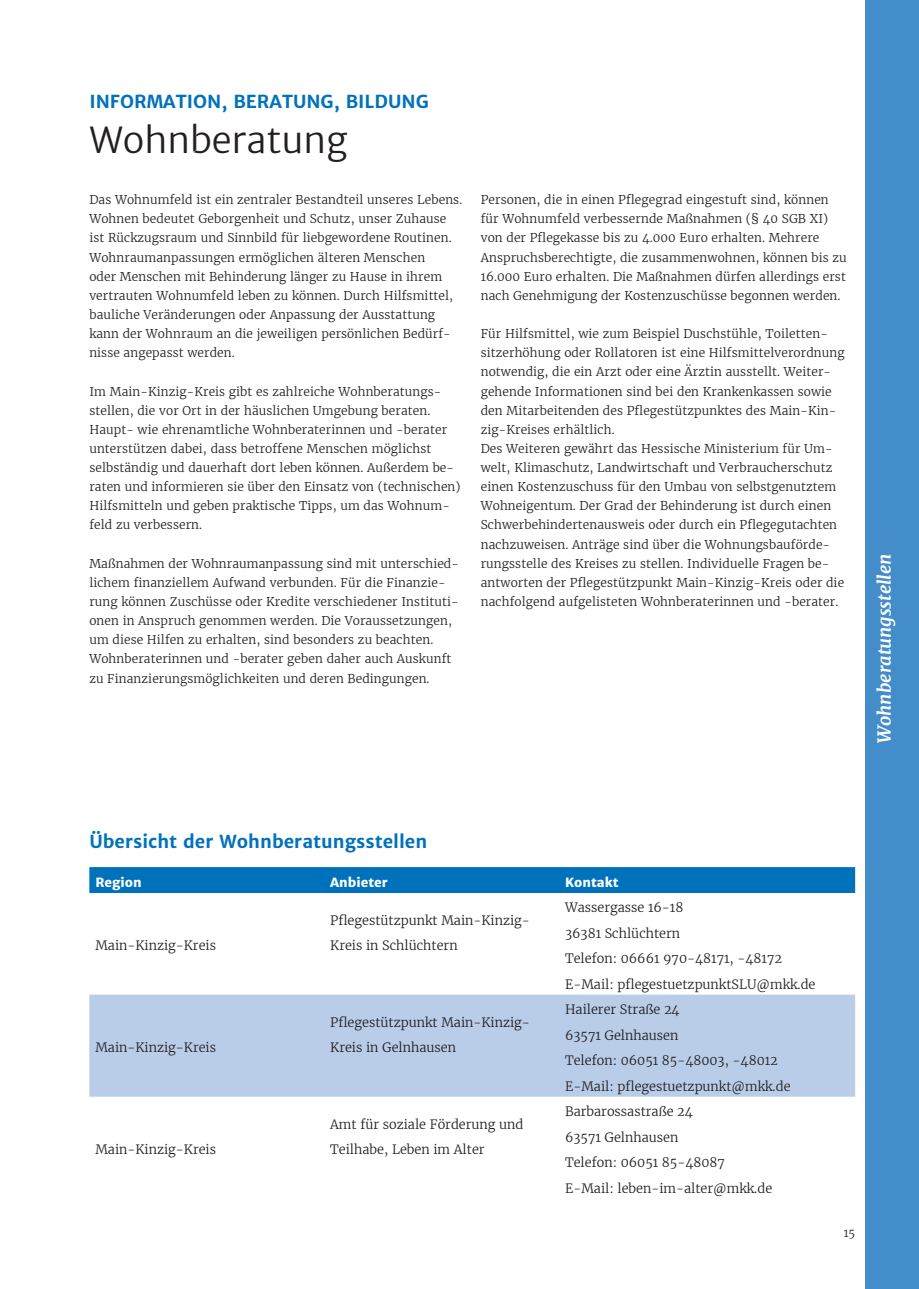
<style>
.page{position:relative;width:919px;height:1289px;background:#fff}
.page>*{position:absolute;margin:0;border:0;box-sizing:border-box;transform-origin:0 0}
.t1{font:300 36px "Merriweather Sans";color:#231f20}
.t2{font:700 18px "Merriweather Sans";color:#0072bc}
.t3{font:italic 700 18px "Merriweather";color:#fff}
.t4{font:300 12.75px/25.5px "Merriweather";color:#231f20}
.t5{font:800 12.75px "Merriweather Sans";color:#fff}
.t6{font:300 12px/19.2px "Merriweather";letter-spacing:.01em;color:#231f20}
.t7{font:300 11.25px "Merriweather";color:#231f20}
</style>
<div class="page">
<div style="left:89px;top:867px;width:766px;height:26px;background:#0072bc"></div>
<div style="left:89px;top:994px;width:766px;height:102px;background:#b9cce8"></div>
<div style="left:865px;top:0;width:53px;height:1288px;background:#448dcb"></div>
<h2 class="t2" style="left:89px;top:90px;width:341px">INFORMATION, BERATUNG, BILDUNG</h2>
<h1 class="t1" style="left:89px;top:117px;width:260px">Wohnberatung</h1>
<p class="t6" style="left:89px;top:190px;width:374px">Das Wohnumfeld ist ein zentraler Bestandteil unseres Lebens.<br>Wohnen bedeutet Geborgenheit und Schutz, unser Zuhause ist Rückzugsraum und Sinnbild für liebgewordene Routinen.<br>Wohnraumanpassungen ermöglichen älteren Menschen<br>oder Menschen mit Behinderung länger zu Hause in ihrem vertrauten Wohnumfeld leben zu können. Durch Hilfsmittel, bauliche Veränderungen oder Anpassung der Ausstattung kann der Wohnraum an die jeweiligen persönlichen Bedürf&shy;nisse angepasst werden.</p>
<p class="t6" style="left:89px;top:381px;width:373px">Im Main-Kinzig-Kreis gibt es zahlreiche Wohnberatungs&shy;stellen, die vor Ort in der häuslichen Umgebung beraten.<br>Haupt- wie ehrenamtliche Wohnberaterinnen und -berater unterstützen dabei, dass betroffene Menschen möglichst selbständig und dauerhaft dort leben können. Außerdem be&shy;raten und informieren sie über den Einsatz von (technischen)<br>Hilfsmitteln und geben praktische Tipps, um das Wohnum&shy;feld zu verbessern.</p>
<p class="t6" style="left:89px;top:553px;width:371px">Maßnahmen der Wohnraumanpassung sind mit unterschied&shy;lichem finanziellem Aufwand verbunden. Für die Finanzie&shy;rung können Zuschüsse oder Kredite verschiedener Instituti&shy;onen in Anspruch genommen werden. Die Voraussetzungen, um diese Hilfen zu erhalten, sind besonders zu beachten.<br>Wohnberaterinnen und -berater geben daher auch Auskunft zu Finanzierungsmöglichkeiten und deren Bedingungen.</p>
<p class="t6" style="left:480px;top:190px;width:367px">Personen, die in einen Pflegegrad eingestuft sind, können für Wohnumfeld verbessernde Maßnahmen (§ 40 SGB XI) von der Pflegekasse bis zu 4.000 Euro erhalten. Mehrere Anspruchsberechtigte, die zusammenwohnen, können bis zu 16.000 Euro erhalten. Die Maßnahmen dürfen allerdings erst nach Genehmigung der Kostenzuschüsse begonnen werden.</p>
<p class="t6" style="left:480px;top:324px;width:365px">Für Hilfsmittel, wie zum Beispiel Duschstühle, Toiletten&shy;sitzerhöhung oder Rollatoren ist eine Hilfsmittelverordnung notwendig, die ein Arzt oder eine Ärztin ausstellt. Weiter&shy;gehende Informationen sind bei den Krankenkassen sowie den Mitarbeitenden des Pflegestützpunktes des Main-Kin&shy;zig-Kreises erhältlich.<br>Des Weiteren gewährt das Hessische Ministerium für Um&shy;welt, Klimaschutz, Landwirtschaft und Verbraucherschutz einen Kostenzuschuss für den Umbau von selbstgenutztem Wohneigentum. Der Grad der Behinderung ist durch einen Schwerbehindertenausweis oder durch ein Pflegegutachten nachzuweisen. Anträge sind über die Wohnungsbauförde&shy;rungsstelle des Kreises zu stellen. Individuelle Fragen be&shy;antworten der Pflegestützpunkt Main-Kinzig-Kreis oder die nachfolgend aufgelisteten Wohnberaterinnen und -berater.</p>
<h2 class="t3" style="left:872px;top:742px;width:190px;rotate:-90deg">Wohnberatungsstellen</h2>
<h2 class="t2" style="left:89px;top:830px;width:339px">Übersicht der Wohnberatungsstellen</h2>
<p class="t5" style="left:95px;top:873px;width:48px">Region</p>
<p class="t5" style="left:330px;top:873px;width:59px">Anbieter</p>
<p class="t5" style="left:565px;top:873px;width:55px">Kontakt</p>
<p class="t4" style="left:95px;top:932px;width:122px">Main-Kinzig-Kreis</p>
<p class="t4" style="left:95px;top:1034px;width:122px">Main-Kinzig-Kreis</p>
<p class="t4" style="left:95px;top:1136px;width:122px">Main-Kinzig-Kreis</p>
<p class="t4" style="left:330px;top:907px;width:201px">Pflegestützpunkt Main-Kinzig-<br>Kreis in Schlüchtern</p>
<p class="t4" style="left:330px;top:1009px;width:201px">Pflegestützpunkt Main-Kinzig-<br>Kreis in Gelnhausen</p>
<p class="t4" style="left:330px;top:1111px;width:195px">Amt für soziale Förderung und<br>Teilhabe, Leben im Alter</p>
<p class="t4" style="left:565px;top:894px;width:252px">Wassergasse 16-18<br>36381 Schlüchtern<br>Telefon: 06661 970-48171, -48172<br>E-Mail: pflegestuetzpunktSLU@mkk.de</p>
<p class="t4" style="left:565px;top:996px;width:227px">Hailerer Straße 24<br>63571 Gelnhausen<br>Telefon: 06051 85-48003, -48012<br>E-Mail: pflegestuetzpunkt@mkk.de</p>
<p class="t4" style="left:565px;top:1098px;width:209px">Barbarossastraße 24<br>63571 Gelnhausen<br>Telefon: 06051 85-48087<br>E-Mail: leben-im-alter@mkk.de</p>
<p class="t7" style="left:843px;top:1225px;width:13px">15</p>
</div>
